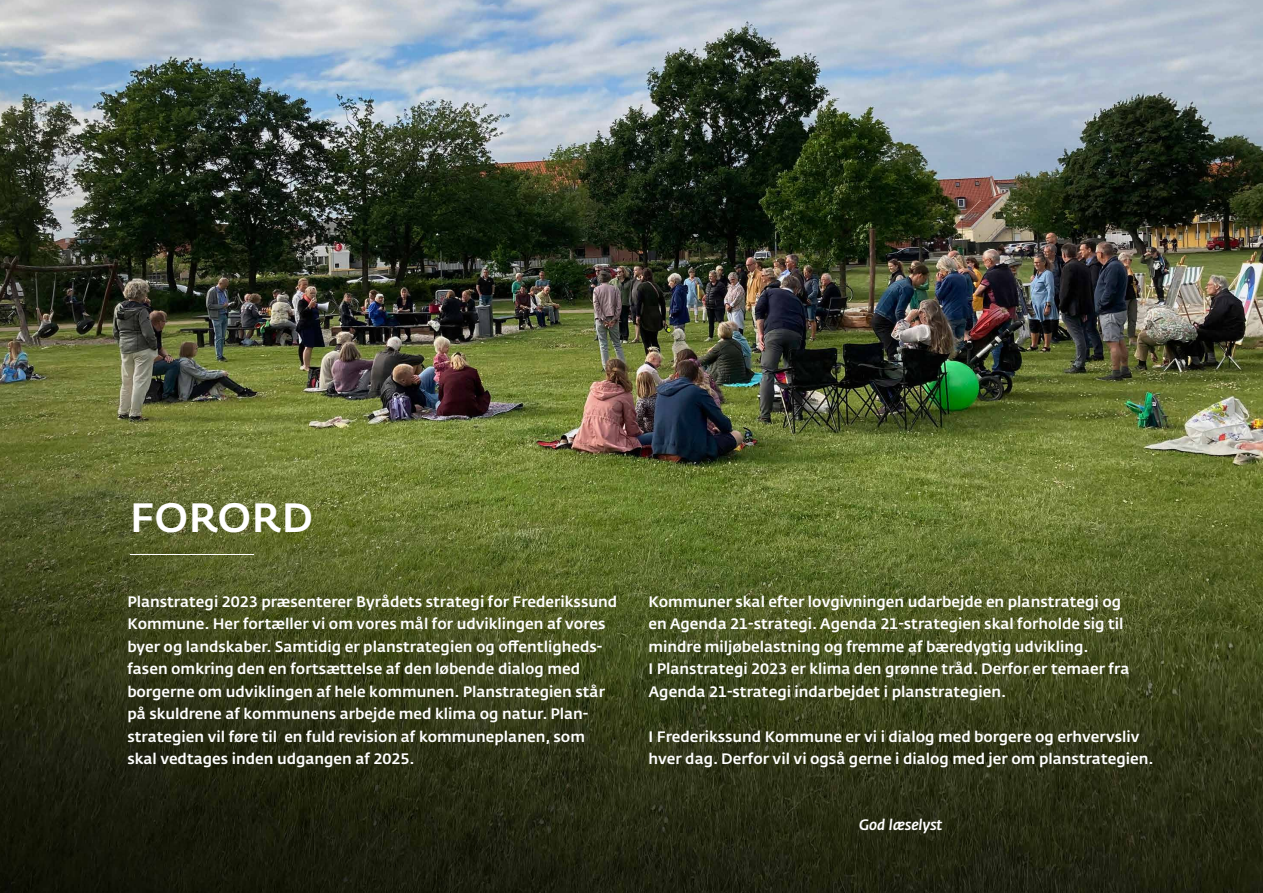
<style>
.page{position:relative;width:1263px;height:893px;background:#fff}
.page>*{position:absolute;margin:0;border:0;box-sizing:border-box;transform-origin:0 0}
.Rub_2_H1{font:500 40.5px "Fedra Sans Std";letter-spacing:.01em;color:#fff}
.Brød{font:500 15px/22.5px "Fedra Sans Std";color:#fff}
.Brød-2{font:italic 500 15px "Fedra Sans Std";color:#fff}
</style>
<div class="page">
<img style="left:0;top:0;width:1263px;height:893px">
<hr style="left:131px;top:554px;width:123px;height:1px;background:#fff">
<h2 class="Rub_2_H1" style="left:130px;top:492px;width:185px">FORORD</h2>
<p class="Brød" style="left:127px;top:590px;width:491px">Planstrategi 2023 præsenterer Byrådets strategi for Frederikssund Kommune. Her fortæller vi om vores mål for udviklingen af vores byer og landskaber. Samtidig er planstrategien og offentligheds&shy;fasen omkring den en fortsættelse af den løbende dialog med borgerne om udviklingen af hele kommunen. Planstrategien står på skuldrene af kommunens arbejde med klima og natur. Plan&shy;strategien vil føre til en fuld revision af kommuneplanen, som skal vedtages inden udgangen af 2025.</p>
<p class="Brød" style="left:648px;top:590px;width:482px">Kommuner skal efter lovgivningen udarbejde en planstrategi og en Agenda 21-strategi. Agenda 21-strategien skal forholde sig til mindre miljøbelastning og fremme af bæredygtig udvikling.<br>I Planstrategi 2023 er klima den grønne tråd. Derfor er temaer fra Agenda 21-strategi indarbejdet i planstrategien.</p>
<p class="Brød" style="left:648px;top:725px;width:507px">I Frederikssund Kommune er vi i dialog med borgere og erhvervsliv hver dag. Derfor vil vi også gerne i dialog med jer om planstrategien.</p>
<p class="Brød-2" style="left:859px;top:815px;width:85px">God læselyst</p>
</div>
